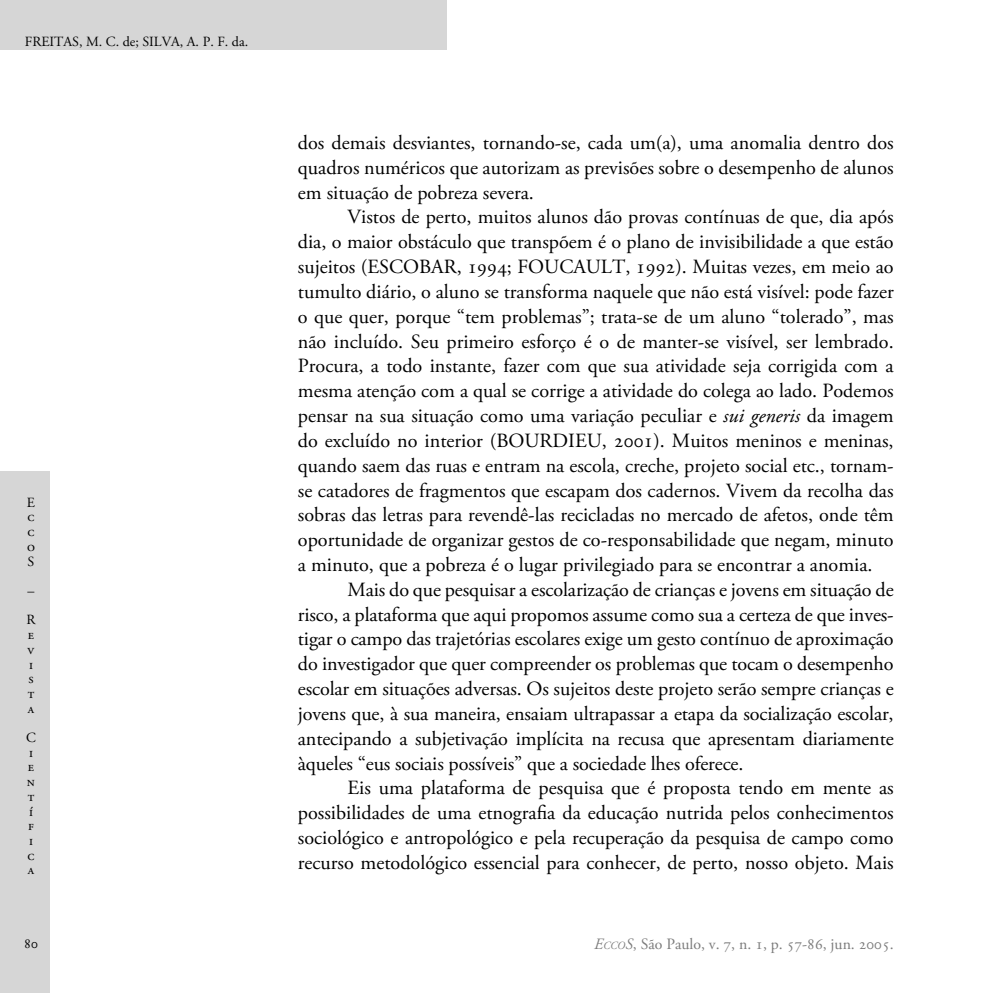
<style>
.page{position:relative;width:993px;height:993px;background:#fff}
.page>*{position:absolute;margin:0;border:0;box-sizing:border-box;transform-origin:0 0}
.t1{font:20.12px/24.8px "Adobe Garamond Pro";color:#000;text-align:justify}
.t2{font:15.75px "Adobe Garamond Pro";color:#7c7c7c}
.t3{font:14px/14.7px "Adobe Garamond Pro";color:#000}
.s1{font-style:italic}
.s2{font-style:italic;font-size:11.03px}
</style>
<div class="page">
<div style="left:0;top:0;width:446px;height:50px;background:#d6d6d6"></div>
<div style="left:0;top:471px;width:50px;height:521px;background:#d6d6d6"></div>
<p class="t3" style="left:25px;top:35px;width:225px">FREITAS, M. C. de; SILVA, A. P. F. da.</p>
<p class="t3" style="left:27px;top:495px;width:10px;text-align:justify">E C C O S</p>
<p class="t3" style="left:26px;top:576px;width:11px;line-height:29.4px">–<br>R</p>
<p class="t3" style="left:28px;top:627px;width:9px">E<br>V<br>I<br>S<br>T<br>A</p>
<p class="t3" style="left:26px;top:730px;width:11px">C<br>I<br>E<br>N<br>T<br>Í<br>F<br>I<br>C<br>A</p>
<p class="t3" style="left:24px;top:936px;width:15px">80</p>
<p class="t1" style="left:298px;top:131px;width:597px">dos demais desviantes, tornando-se, cada um(a), uma anomalia dentro dos quadros numéricos que autorizam as previsões sobre o desempenho de alunos em situação de pobreza severa.</p>
<p class="t1" style="left:298px;top:205px;width:597px;text-indent:50px">Vistos de perto, muitos alunos dão provas contínuas de que, dia após dia, o maior obstáculo que transpõem é o plano de invisibilidade a que estão sujeitos (ESCOBAR, 1994; FOUCAULT, 1992). Muitas vezes, em meio ao tumulto diário, o aluno se transforma naquele que não está visível: pode fazer o que quer, porque “tem problemas”; trata-se de um aluno “tolerado”, mas não incluído. Seu primeiro esforço é o de manter-se visível, ser lembrado.<br>Procura, a todo instante, fazer com que sua atividade seja corrigida com a mesma atenção com a qual se corrige a atividade do colega ao lado. Podemos pensar na sua situação como uma variação peculiar e <span class="s1">sui generis</span> da imagem do excluído no interior (BOURDIEU, 2001). Muitos meninos e meninas, quando saem das ruas e entram na escola, creche, projeto social etc., tornam&shy;se catadores de fragmentos que escapam dos cadernos. Vivem da recolha das sobras das letras para revendê-las recicladas no mercado de afetos, onde têm oportunidade de organizar gestos de co-responsabilidade que negam, minuto a minuto, que a pobreza é o lugar privilegiado para se encontrar a anomia.</p>
<p class="t1" style="left:298px;top:577px;width:597px;text-indent:50px">Mais do que pesquisar a escolarização de crianças e jovens em situação de risco, a plataforma que aqui propomos assume como sua a certeza de que inves&shy;tigar o campo das trajetórias escolares exige um gesto contínuo de aproximação do investigador que quer compreender os problemas que tocam o desempenho escolar em situações adversas. Os sujeitos deste projeto serão sempre crianças e jovens que, à sua maneira, ensaiam ultrapassar a etapa da socialização escolar, antecipando a subjetivação implícita na recusa que apresentam diariamente àqueles “eus sociais possíveis” que a sociedade lhes oferece.</p>
<p class="t1" style="left:298px;top:776px;width:597px;text-indent:50px">Eis uma plataforma de pesquisa que é proposta tendo em mente as possibilidades de uma etnografia da educação nutrida pelos conhecimentos sociológico e antropológico e pela recuperação da pesquisa de campo como recurso metodológico essencial para conhecer, de perto, nosso objeto. Mais</p>
<p class="t2" style="left:594px;top:934px;width:301px"><span class="s1">E</span><span class="s2">CCO</span><span class="s1">S</span>, São Paulo, v. 7, n. 1, p. 57-86, jun. 2005.</p>
</div>
